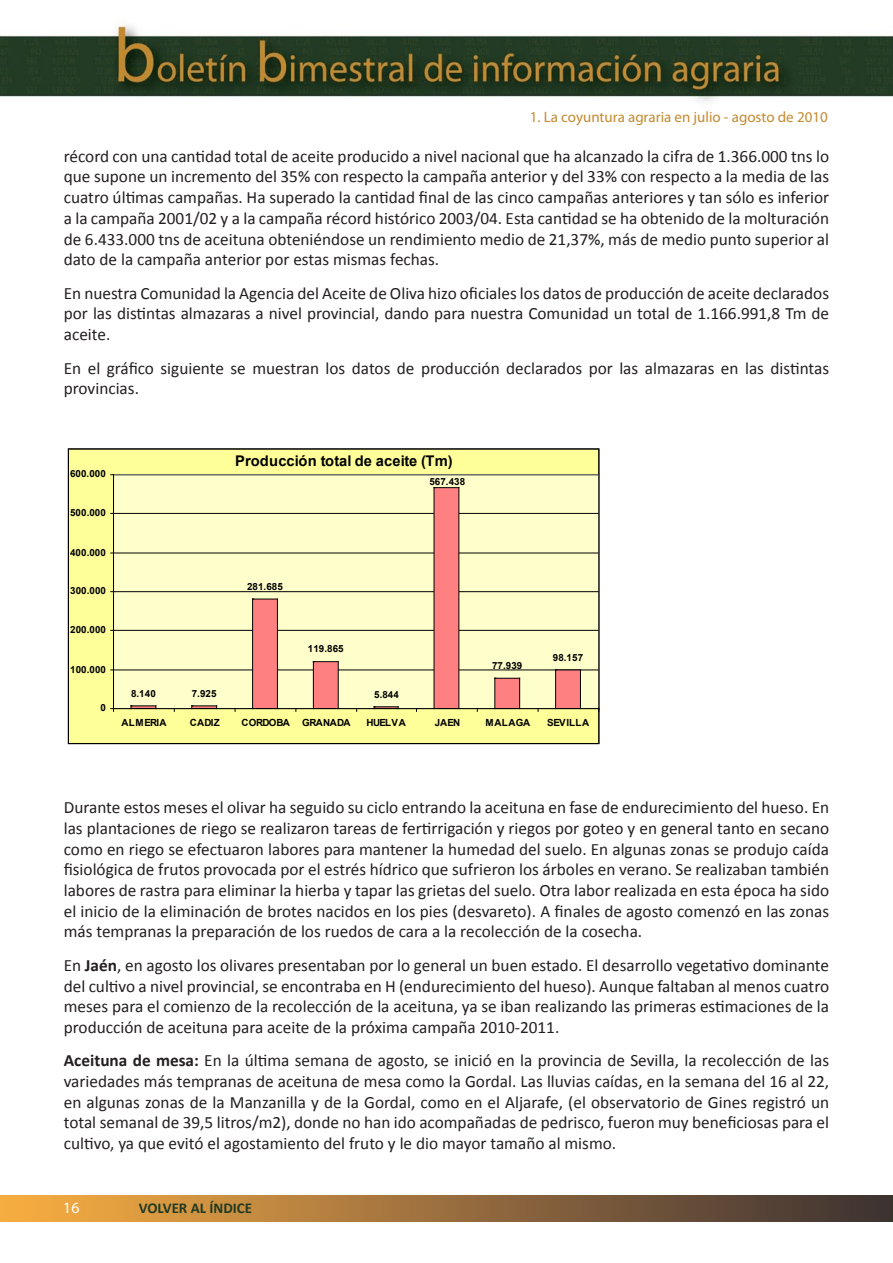
<style>
.page{position:relative;width:893px;height:1263px;background:#fff}
.page>*{position:absolute;margin:0;border:0;box-sizing:border-box;transform-origin:0 0}
.t1{font:17.25px/20.7px "Calibri";color:#231f20;text-align:justify}
.t2{font:15.75px "Myriad";color:#fff}
.t3{font:15px "Myriad Pro";color:#c38a2f}
.t4{font:700 15px "Calibri";color:#223a23}
.t5{font:700 14.7px "Arial";letter-spacing:.005em;color:#000}
.t6{font:700 9.75px "Arial";letter-spacing:.005em;color:#000}
.t7{font:700 9.75px "Arial";letter-spacing:-.045em;color:#000}
.t8{font:700 9.75px "Arial";letter-spacing:.025em;color:#000}
.s1{font-weight:700}
</style>
<div class="page">
<img style="left:1px;top:1196px;width:891px;height:25px">
<img style="left:0;top:24px;width:893px;height:78px">
<div style="left:68px;top:449px;width:531px;height:295px;background:#ff9"></div>
<div style="left:114px;top:475px;width:485px;height:234px;background:#ffc"></div>
<hr style="left:114px;top:670px;width:485px;height:1px;background:#000">
<hr style="left:114px;top:630px;width:485px;height:1px;background:#000">
<hr style="left:114px;top:591px;width:485px;height:1px;background:#000">
<hr style="left:114px;top:553px;width:485px;height:1px;background:#000">
<hr style="left:114px;top:513px;width:485px;height:1px;background:#000">
<hr style="left:114px;top:474px;width:485px;height:1px;background:#808080">
<hr style="left:599px;top:475px;width:1px;height:234px;background:#808080">
<svg style="left:131px;top:706px;width:26px;height:2px"></svg>
<svg style="left:192px;top:706px;width:25px;height:2px"></svg>
<div style="left:253px;top:599px;width:24px;height:110px;background:#ff8080"></div>
<hr style="left:277px;top:599px;width:1px;height:110px;background:#000">
<hr style="left:252px;top:599px;width:1px;height:110px;background:#000">
<svg style="left:253px;top:599px;width:24px;height:1px"></svg>
<div style="left:313px;top:662px;width:25px;height:47px;background:#ff8080"></div>
<hr style="left:338px;top:662px;width:1px;height:47px;background:#000">
<hr style="left:313px;top:662px;width:1px;height:47px;background:#000">
<svg style="left:313px;top:661px;width:25px;height:1px"></svg>
<svg style="left:374px;top:706px;width:25px;height:2px"></svg>
<div style="left:434px;top:488px;width:25px;height:221px;background:#ff8080"></div>
<hr style="left:459px;top:488px;width:1px;height:221px;background:#000">
<hr style="left:434px;top:488px;width:1px;height:221px;background:#000">
<svg style="left:434px;top:487px;width:25px;height:1px"></svg>
<div style="left:495px;top:678px;width:25px;height:31px;background:#ff8080"></div>
<hr style="left:519px;top:678px;width:1px;height:31px;background:#000">
<hr style="left:495px;top:678px;width:1px;height:31px;background:#000">
<svg style="left:495px;top:678px;width:25px;height:1px"></svg>
<div style="left:556px;top:670px;width:24px;height:39px;background:#ff8080"></div>
<hr style="left:580px;top:670px;width:1px;height:39px;background:#000">
<hr style="left:555px;top:670px;width:1px;height:39px;background:#000">
<svg style="left:556px;top:670px;width:24px;height:1px"></svg>
<hr style="left:113px;top:475px;width:1px;height:234px;background:#000">
<hr style="left:114px;top:708px;width:485px;height:1px;background:#000">
<div style="left:68px;top:449px;width:531px;height:295px;border:1px solid #000"></div>
<p class="t3" style="left:530px;top:108px;width:299px">1. La coyuntura agraria en julio - agosto de 2010</p>
<p class="t1" style="left:64px;top:145px;width:767px">récord con una cantidad total de aceite producido a nivel nacional que ha alcanzado la cifra de 1.366.000 tns lo que supone un incremento del 35% con respecto la campaña anterior y del 33% con respecto a la media de las cuatro últimas campañas. Ha superado la cantidad final de las cinco campañas anteriores y tan sólo es inferior a la campaña 2001/02 y a la campaña récord histórico 2003/04. Esta cantidad se ha obtenido de la molturación de 6.433.000 tns de aceituna obteniéndose un rendimiento medio de 21,37%, más de medio punto superior al dato de la campaña anterior por estas mismas fechas.</p>
<p class="t1" style="left:64px;top:282px;width:767px">En nuestra Comunidad la Agencia del Aceite de Oliva hizo oficiales los datos de producción de aceite declarados por las distintas almazaras a nivel provincial, dando para nuestra Comunidad un total de 1.166.991,8 Tm de aceite.</p>
<p class="t1" style="left:64px;top:357px;width:767px">En el gráfico siguiente se muestran los datos de producción declarados por las almazaras en las distintas provincias.</p>
<p class="t6" style="left:70px;top:469px;width:37px">600.000</p>
<p class="t6" style="left:70px;top:507px;width:37px">500.000</p>
<p class="t6" style="left:70px;top:547px;width:37px">400.000</p>
<p class="t6" style="left:70px;top:585px;width:37px">300.000</p>
<p class="t6" style="left:70px;top:624px;width:37px">200.000</p>
<p class="t6" style="left:70px;top:664px;width:37px">100.000</p>
<p class="t6" style="left:101px;top:702px;width:7px">0</p>
<p class="t5" style="left:235px;top:453px;width:219px">Producción total de aceite (Tm)</p>
<p class="t6" style="left:429px;top:476px;width:37px">567.438</p>
<p class="t6" style="left:131px;top:688px;width:26px">8.140</p>
<p class="t6" style="left:192px;top:688px;width:26px">7.925</p>
<p class="t6" style="left:247px;top:581px;width:37px">281.685</p>
<p class="t6" style="left:308px;top:643px;width:37px">119.865</p>
<p class="t6" style="left:374px;top:689px;width:26px">5.844</p>
<p class="t6" style="left:492px;top:660px;width:32px">77.939</p>
<p class="t6" style="left:553px;top:652px;width:32px">98.157</p>
<p class="t6" style="left:122px;top:717px;width:46px">ALMERIA</p>
<p class="t6" style="left:190px;top:717px;width:31px">CADIZ</p>
<p class="t7" style="left:241px;top:717px;width:111px">CORDOBA GRANADA</p>
<p class="t6" style="left:367px;top:717px;width:41px">HUELVA</p>
<p class="t6" style="left:435px;top:717px;width:27px">JAEN</p>
<p class="t6" style="left:485px;top:717px;width:46px">MALAGA</p>
<p class="t8" style="left:547px;top:717px;width:44px">SEVILLA</p>
<p class="t1" style="left:64px;top:796px;width:767px">Durante estos meses el olivar ha seguido su ciclo entrando la aceituna en fase de endurecimiento del hueso. En las plantaciones de riego se realizaron tareas de fertirrigación y riegos por goteo y en general tanto en secano como en riego se efectuaron labores para mantener la humedad del suelo. En algunas zonas se produjo caída fisiológica de frutos provocada por el estrés hídrico que sufrieron los árboles en verano. Se realizaban también labores de rastra para eliminar la hierba y tapar las grietas del suelo. Otra labor realizada en esta época ha sido el inicio de la eliminación de brotes nacidos en los pies (desvareto). A finales de agosto comenzó en las zonas más tempranas la preparación de los ruedos de cara a la recolección de la cosecha.</p>
<p class="t1" style="left:64px;top:954px;width:767px">En <span class="s1">Jaén</span>, en agosto los olivares presentaban por lo general un buen estado. El desarrollo vegetativo dominante del cultivo a nivel provincial, se encontraba en H (endurecimiento del hueso). Aunque faltaban al menos cuatro meses para el comienzo de la recolección de la aceituna, ya se iban realizando las primeras estimaciones de la producción de aceituna para aceite de la próxima campaña 2010-2011.</p>
<p class="t1" style="left:64px;top:1049px;width:767px"><span class="s1">Aceituna de mesa:</span> En la última semana de agosto, se inició en la provincia de Sevilla, la recolección de las variedades más tempranas de aceituna de mesa como la Gordal. Las lluvias caídas, en la semana del 16 al 22, en algunas zonas de la Manzanilla y de la Gordal, como en el Aljarafe, (el observatorio de Gines registró un total semanal de 39,5 litros/m2), donde no han ido acompañadas de pedrisco, fueron muy beneficiosas para el cultivo, ya que evitó el agostamiento del fruto y le dio mayor tamaño al mismo.</p>
<p class="t2" style="left:63px;top:1200px;width:18px">16</p>
<p class="t4" style="left:139px;top:1199px;width:115px">VOLVER AL ÍNDICE</p>
</div>
